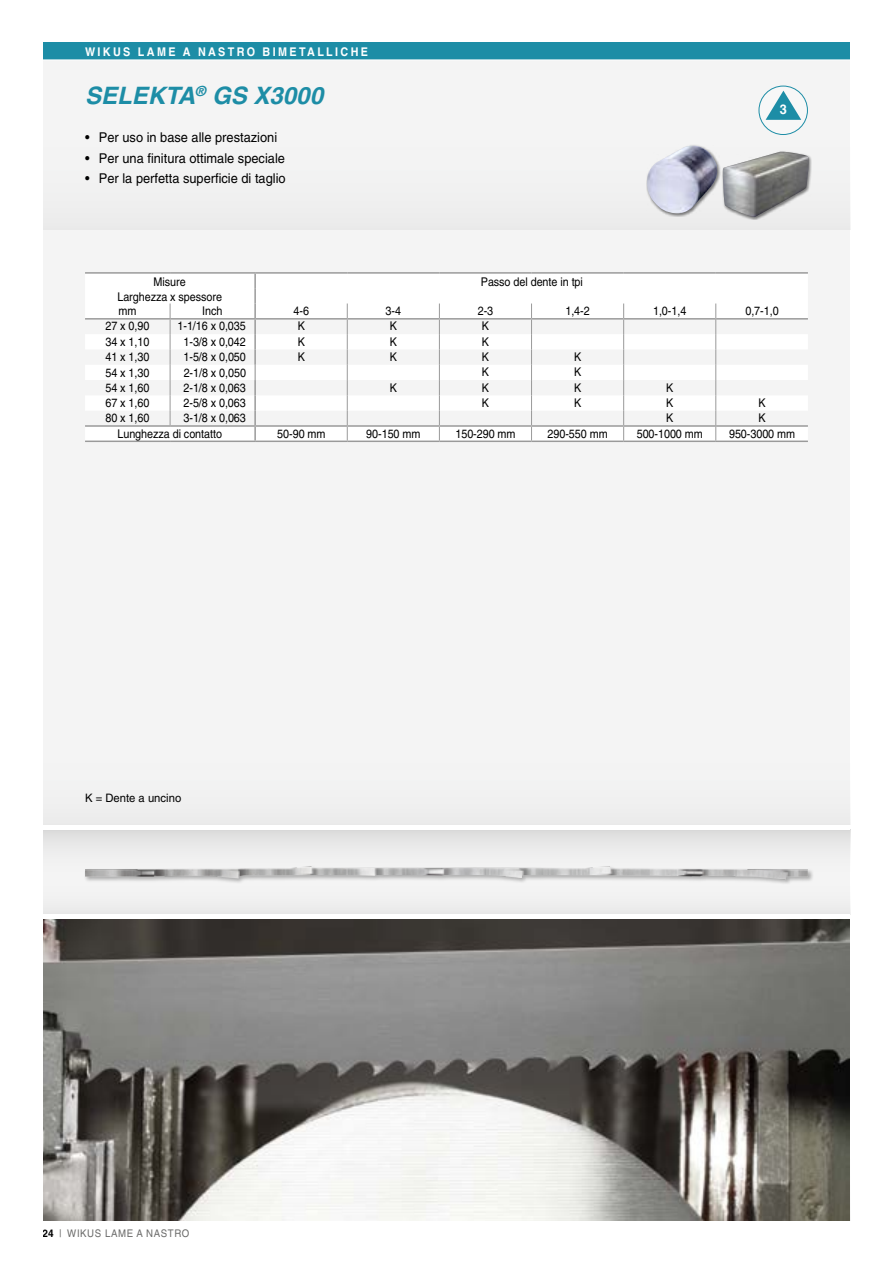
<style>
.page{position:relative;width:893px;height:1263px;background:#fff}
.page>*{position:absolute;margin:0;border:0;box-sizing:border-box;transform-origin:0 0}
.t1{font:italic 700 24px "Helvetica";color:#1d8da6}
.t2{font:13.5px "Helvetica";color:#000;scale:.95 1}
.t3{font:700 13.5px "Helvetica";color:#fff;scale:.95 1}
.t4{font:12px/15px "Helvetica";letter-spacing:-.005em;color:#000;scale:.9 1}
.t5{font:700 12px "Helvetica";letter-spacing:.215em;color:#fff;scale:.9 1}
.t6{font:11.7px "Helvetica";color:#000}
.t7{font:10.5px "Helvetica";letter-spacing:.06em;color:#6b6b6a;scale:.95 1}
.s1{font-weight:700;color:#000}
</style>
<div class="page">
<div style="left:43px;top:43px;width:807px;height:1177px;background:#f4f4f4"></div>
<div style="left:43px;top:884px;width:807px;height:30px;background:#f0f0f0"></div>
<div style="left:43px;top:829px;width:807px;height:44px;background:linear-gradient(to bottom,#dedede,#f7f7f7)"></div>
<img style="left:43px;top:918px;width:807px;height:302px">
<div style="left:84px;top:865px;width:729px;height:20px;background:#000;opacity:.3"></div>
<img style="left:85px;top:866px;width:723px;height:13px">
<div style="left:43px;top:43px;width:807px;height:17px;background:#1d8da6"></div>
<svg style="left:85px;top:274px;width:723px;height:167px;fill:#fff"></svg>
<svg style="left:85px;top:334px;width:723px;height:77px;fill:#fff"></svg>
<hr style="left:85px;top:272px;width:85px;height:2px;background:#9a9a9a">
<hr style="left:170px;top:272px;width:85px;height:2px;background:#9a9a9a">
<svg style="left:347px;top:303px;width:1px;height:138px"></svg>
<svg style="left:439px;top:303px;width:1px;height:138px"></svg>
<svg style="left:531px;top:303px;width:1px;height:138px"></svg>
<svg style="left:623px;top:303px;width:1px;height:138px"></svg>
<hr style="left:255px;top:425px;width:92px;height:2px;background:#9a9a9a">
<hr style="left:347px;top:425px;width:92px;height:2px;background:#9a9a9a">
<hr style="left:439px;top:425px;width:92px;height:2px;background:#9a9a9a">
<hr style="left:531px;top:425px;width:93px;height:2px;background:#9a9a9a">
<hr style="left:624px;top:425px;width:91px;height:2px;background:#9a9a9a">
<hr style="left:716px;top:425px;width:92px;height:2px;background:#9a9a9a">
<hr style="left:255px;top:441px;width:92px;height:1px;background:#9a9a9a">
<hr style="left:347px;top:441px;width:92px;height:1px;background:#9a9a9a">
<hr style="left:439px;top:441px;width:92px;height:1px;background:#9a9a9a">
<hr style="left:531px;top:441px;width:93px;height:1px;background:#9a9a9a">
<hr style="left:624px;top:441px;width:92px;height:1px;background:#9a9a9a">
<hr style="left:716px;top:441px;width:92px;height:1px;background:#9a9a9a">
<hr style="left:85px;top:318px;width:85px;height:2px;background:#9a9a9a">
<hr style="left:170px;top:318px;width:85px;height:2px;background:#9a9a9a">
<hr style="left:255px;top:318px;width:92px;height:2px;background:#9a9a9a">
<hr style="left:347px;top:318px;width:92px;height:2px;background:#9a9a9a">
<hr style="left:439px;top:318px;width:92px;height:2px;background:#9a9a9a">
<hr style="left:531px;top:318px;width:93px;height:2px;background:#9a9a9a">
<hr style="left:624px;top:318px;width:91px;height:2px;background:#9a9a9a">
<hr style="left:716px;top:318px;width:92px;height:2px;background:#9a9a9a">
<hr style="left:85px;top:425px;width:85px;height:2px;background:#9a9a9a">
<hr style="left:170px;top:425px;width:85px;height:2px;background:#9a9a9a">
<hr style="left:85px;top:441px;width:85px;height:1px;background:#9a9a9a">
<hr style="left:170px;top:441px;width:85px;height:1px;background:#9a9a9a">
<svg style="left:170px;top:303px;width:1px;height:122px"></svg>
<svg style="left:715px;top:303px;width:1px;height:138px"></svg>
<hr style="left:255px;top:272px;width:92px;height:2px;background:#9a9a9a">
<hr style="left:347px;top:272px;width:92px;height:2px;background:#9a9a9a">
<hr style="left:439px;top:272px;width:92px;height:2px;background:#9a9a9a">
<hr style="left:531px;top:272px;width:93px;height:2px;background:#9a9a9a">
<hr style="left:624px;top:272px;width:92px;height:2px;background:#9a9a9a">
<hr style="left:716px;top:272px;width:92px;height:2px;background:#9a9a9a">
<svg style="left:254px;top:274px;width:2px;height:167px"></svg>
<div style="left:646px;top:145px;width:74px;height:72px;background:#000;opacity:.5"></div>
<img style="left:647px;top:146px;width:70px;height:67px">
<div style="left:722px;top:150px;width:90px;height:70px;background:#000;opacity:.5"></div>
<img style="left:723px;top:152px;width:85px;height:65px">
<div style="left:758px;top:86px;width:50px;height:49px;border:1px solid #1d8da6;border-radius:50%"></div>
<svg style="left:766px;top:91px;width:35px;height:29px"></svg>
<hr style="left:43px;top:914px;width:807px;height:4px;background:#fff">
<hr style="left:43px;top:825px;width:807px;height:4px;background:#fff">
<hr style="left:43px;top:60px;width:807px;height:1px;background:#fff">
<p class="t5" style="left:85px;top:44px;width:316px">WIKUS LAME A NASTRO BIMETALLICHE</p>
<h1 class="t1" style="left:85px;top:80px;width:239px">SELEKTA<sup>®</sup> GS X3000</h1>
<p class="t2" style="left:85px;top:130px;width:204px">• Per uso in base alle prestazioni</p>
<p class="t2" style="left:85px;top:150px;width:212px">• Per una finitura ottimale speciale</p>
<p class="t2" style="left:85px;top:171px;width:213px">• Per la perfetta superficie di taglio</p>
<p class="t3" style="left:780px;top:101px;width:9px">3</p>
<p class="t4" style="left:154px;top:274px;width:37px">Misure</p>
<p class="t4" style="left:481px;top:274px;width:115px">Passo del dente in tpi</p>
<p class="t4" style="left:117px;top:289px;width:118px">Larghezza x spessore mm</p>
<p class="t4" style="left:202px;top:304px;width:24px">Inch</p>
<p class="t4" style="left:294px;top:304px;width:19px">4-6</p>
<p class="t4" style="left:386px;top:304px;width:19px">3-4</p>
<p class="t4" style="left:478px;top:304px;width:19px">2-3</p>
<p class="t4" style="left:565px;top:304px;width:29px">1,4-2</p>
<p class="t4" style="left:653px;top:304px;width:38px">1,0-1,4</p>
<p class="t4" style="left:745px;top:304px;width:38px">0,7-1,0</p>
<p class="t4" style="left:105px;top:319px;width:50px">27 x 0,90</p>
<p class="t4" style="left:178px;top:319px;width:77px">1-1/16 x 0,035</p>
<p class="t4" style="left:298px;top:319px;width:10px">K</p>
<p class="t4" style="left:390px;top:319px;width:10px">K</p>
<p class="t4" style="left:482px;top:319px;width:10px">K</p>
<p class="t4" style="left:105px;top:334px;width:50px">34 x 1,10</p>
<p class="t4" style="left:183px;top:334px;width:71px">1-3/8 x 0,042</p>
<p class="t4" style="left:298px;top:334px;width:10px">K</p>
<p class="t4" style="left:390px;top:334px;width:10px">K</p>
<p class="t4" style="left:482px;top:334px;width:10px">K</p>
<p class="t4" style="left:105px;top:349px;width:50px">41 x 1,30</p>
<p class="t4" style="left:184px;top:349px;width:71px">1-5/8 x 0,050</p>
<p class="t4" style="left:298px;top:349px;width:10px">K</p>
<p class="t4" style="left:390px;top:349px;width:10px">K</p>
<p class="t4" style="left:482px;top:349px;width:10px">K</p>
<p class="t4" style="left:574px;top:349px;width:10px">K</p>
<p class="t4" style="left:105px;top:365px;width:50px">54 x 1,30</p>
<p class="t4" style="left:184px;top:365px;width:71px">2-1/8 x 0,050</p>
<p class="t4" style="left:482px;top:365px;width:10px">K</p>
<p class="t4" style="left:574px;top:365px;width:10px">K</p>
<p class="t4" style="left:105px;top:380px;width:50px">54 x 1,60</p>
<p class="t4" style="left:183px;top:380px;width:71px">2-1/8 x 0,063</p>
<p class="t4" style="left:390px;top:380px;width:10px">K</p>
<p class="t4" style="left:482px;top:380px;width:10px">K</p>
<p class="t4" style="left:574px;top:380px;width:10px">K</p>
<p class="t4" style="left:666px;top:380px;width:10px">K</p>
<p class="t4" style="left:105px;top:395px;width:50px">67 x 1,60</p>
<p class="t4" style="left:183px;top:395px;width:71px">2-5/8 x 0,063</p>
<p class="t4" style="left:482px;top:395px;width:10px">K</p>
<p class="t4" style="left:574px;top:395px;width:10px">K</p>
<p class="t4" style="left:666px;top:395px;width:10px">K</p>
<p class="t4" style="left:758px;top:395px;width:10px">K</p>
<p class="t4" style="left:105px;top:411px;width:50px">80 x 1,60</p>
<p class="t4" style="left:184px;top:411px;width:71px">3-1/8 x 0,063</p>
<p class="t4" style="left:666px;top:411px;width:10px">K</p>
<p class="t4" style="left:758px;top:411px;width:10px">K</p>
<p class="t4" style="left:117px;top:426px;width:118px">Lunghezza di contatto</p>
<p class="t4" style="left:277px;top:426px;width:55px">50-90 mm</p>
<p class="t4" style="left:366px;top:426px;width:62px">90-150 mm</p>
<p class="t4" style="left:455px;top:426px;width:68px">150-290 mm</p>
<p class="t4" style="left:548px;top:426px;width:68px">290-550 mm</p>
<p class="t4" style="left:637px;top:426px;width:75px">500-1000 mm</p>
<p class="t4" style="left:729px;top:426px;width:75px">950-3000 mm</p>
<p class="t6" style="left:85px;top:791px;width:98px">K = Dente a uncino</p>
<p class="t7" style="left:43px;top:1227px;width:156px"><span class="s1">24</span> | WIKUS LAME A NASTRO</p>
</div>
